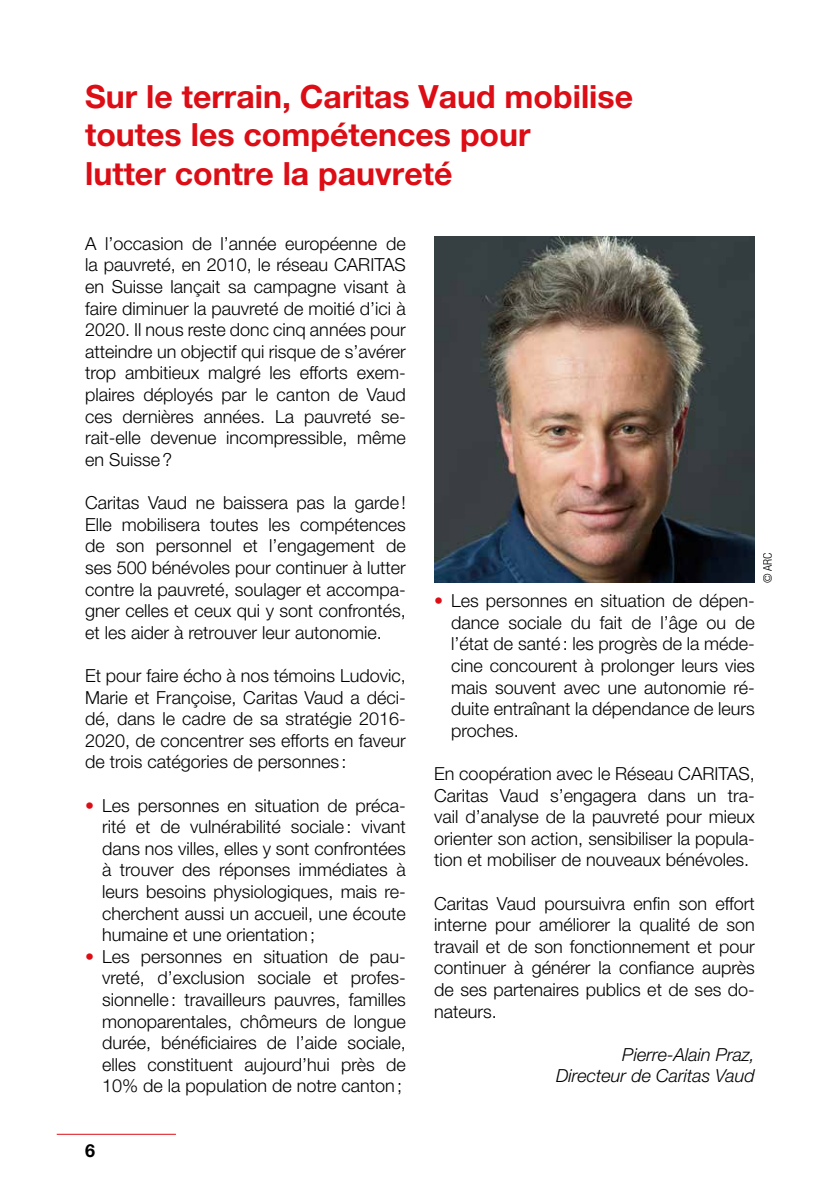
<style>
.page{position:relative;width:840px;height:1191px;background:#fff}
.page>*{position:absolute;margin:0;border:0;box-sizing:border-box;transform-origin:0 0}
.t1{font:700 32px/38.4px "Helvetica Neue LT Pro";color:#dc0d15}
.t2{font:300 18px/21.6px "Helvetica Neue LT Pro";color:#000;text-align:justify}
.t3{font:italic 300 18px/21.6px "Helvetica Neue LT Pro";color:#000;text-align:right}
.t4{font:700 18px "Helvetica Neue LT Pro";color:#000}
.t5{font:300 condensed 12px "Helvetica Neue LT Pro";color:#000}
.s1{color:#dc0d15}
</style>
<div class="page">
<hr style="left:57px;top:1133px;width:119px;height:1px;background:#dc0d15">
<img style="left:434px;top:237px;width:320px;height:346px">
<h1 class="t1" style="left:85px;top:77px;width:549px">Sur le terrain, Caritas Vaud mobilise toutes les compétences pour<br>lutter contre la pauvreté</h1>
<p class="t2" style="left:85px;top:232px;width:322px">A l’occasion de l’année européenne de la pauvreté, en 2010, le réseau CARITAS en Suisse lançait sa campagne visant à faire diminuer la pauvreté de moitié d’ici à 2020. Il nous reste donc cinq années pour atteindre un objectif qui risque de s’avérer trop ambitieux malgré les efforts exem&shy;plaires déployés par le canton de Vaud ces dernières années. La pauvreté se&shy;rait-elle devenue incompressible, même en Suisse?</p>
<p class="t2" style="left:85px;top:491px;width:322px">Caritas Vaud ne baissera pas la garde!<br>Elle mobilisera toutes les compétences de son personnel et l’engagement de ses 500 bénévoles pour continuer à lutter contre la pauvreté, soulager et accompa&shy;gner celles et ceux qui y sont confrontés, et les aider à retrouver leur autonomie.</p>
<p class="t2" style="left:85px;top:664px;width:322px">Et pour faire écho à nos témoins Ludovic, Marie et Françoise, Caritas Vaud a déci&shy;dé, dans le cadre de sa stratégie 2016- 2020, de concentrer ses efforts en faveur de trois catégories de personnes :</p>
<p class="t2" style="left:102px;top:794px;width:305px;text-indent:-17px"><span class="s1">•</span> Les personnes en situation de préca&shy;rité et de vulnérabilité sociale: vivant dans nos villes, elles y sont confrontées à trouver des réponses immédiates à leurs besoins physiologiques, mais re&shy;cherchent aussi un accueil, une écoute humaine et une orientation;</p>
<p class="t2" style="left:102px;top:945px;width:305px;text-indent:-17px"><span class="s1">•</span> Les personnes en situation de pau&shy;vreté, d’exclusion sociale et profes&shy;sionnelle: travailleurs pauvres, familles monoparentales, chômeurs de longue durée, bénéficiaires de l’aide sociale, elles constituent aujourd’hui près de 10% de la population de notre canton;</p>
<p class="t2" style="left:451px;top:589px;width:305px;text-indent:-17px"><span class="s1">•</span> Les personnes en situation de dépen&shy;dance sociale du fait de l’âge ou de l’état de santé: les progrès de la méde&shy;cine concourent à prolonger leurs vies mais souvent avec une autonomie ré&shy;duite entraînant la dépendance de leurs proches.</p>
<p class="t2" style="left:434px;top:762px;width:322px">En coopération avec le Réseau CARITAS, Caritas Vaud s’engagera dans un tra&shy;vail d’analyse de la pauvreté pour mieux orienter son action, sensibiliser la popula&shy;tion et mobiliser de nouveaux bénévoles.</p>
<p class="t2" style="left:434px;top:892px;width:322px">Caritas Vaud poursuivra enfin son effort interne pour améliorer la qualité de son travail et de son fonctionnement et pour continuer à générer la confiance auprès de ses partenaires publics et de ses do&shy;nateurs.</p>
<p class="t3" style="left:556px;top:1043px;width:200px">Pierre-Alain Praz,<br>Directeur de Caritas Vaud</p>
<p class="t5" style="left:760px;top:583px;width:32px;rotate:-90deg">© ARC</p>
<p class="t4" style="left:85px;top:1139px;width:12px">6</p>
</div>
